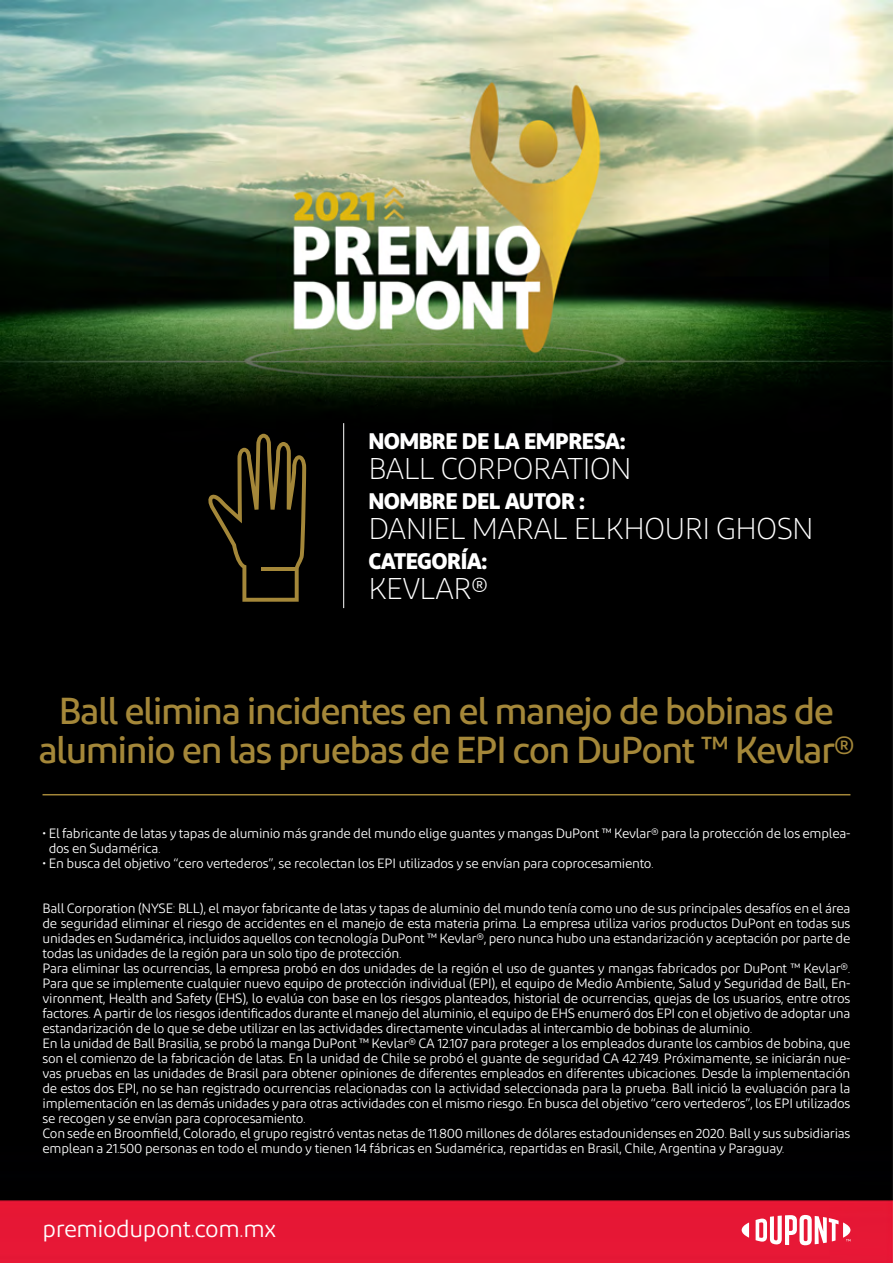
<style>
.page{position:relative;width:893px;height:1263px;background:#fff}
.page>*{position:absolute;margin:0;border:0;box-sizing:border-box;transform-origin:0 0}
.t1{font:500 37.5px/39px "Diodrum Arabic";letter-spacing:-.04em;color:#a48739;text-align:center}
.t2{font:300 30px "Diodrum Arabic";letter-spacing:-.025em;color:#fff}
.t3{font:24px "Diodrum Arabic";letter-spacing:-.02em;color:#fff}
.t4{font:700 22.5px "Diodrum Arabic";letter-spacing:-.025em;color:#fff}
.t5{font:13.5px/15px "Diodrum Arabic";letter-spacing:-.02em;color:#fff}
</style>
<div class="page">
<img style="left:0;top:0;width:893px;height:1263px">
<hr style="left:43px;top:794px;width:807px;height:1px;background:#a48739">
<hr style="left:343px;top:423px;width:1px;height:185px;background:#fff">
<svg style="left:742px;top:1222px;width:7px;height:16px"></svg>
<svg style="left:756px;top:1215px;width:94px;height:30px"></svg>
<svg style="left:207px;top:434px;width:99px;height:168px;background:#1f1a0b"></svg>
<h3 class="t4" style="left:368px;top:428px;width:259px">NOMBRE DE LA EMPRESA:</h3>
<h2 class="t2" style="left:368px;top:451px;width:265px">BALL CORPORATION</h2>
<h3 class="t4" style="left:368px;top:488px;width:218px">NOMBRE DEL AUTOR :</h3>
<h2 class="t2" style="left:368px;top:511px;width:447px">DANIEL MARAL ELKHOURI GHOSN</h2>
<h3 class="t4" style="left:368px;top:548px;width:121px">CATEGORÍA:</h3>
<h2 class="t2" style="left:368px;top:571px;width:121px">KEVLAR®</h2>
<h1 class="t1" style="left:38px;top:691px;width:818px">Ball elimina incidentes en el manejo de bobinas de aluminio en las pruebas de EPI con DuPont ™ Kevlar®</h1>
<p class="t5" style="left:49px;top:826px;width:803px;text-indent:-6px">• El fabricante de latas y tapas de aluminio más grande del mundo elige guantes y mangas DuPont ™ Kevlar® para la protección de los emplea&shy;dos en Sudamérica.</p>
<p class="t5" style="left:43px;top:856px;width:613px">• En busca del objetivo “cero vertederos”, se recolectan los EPI utilizados y se envían para coprocesamiento.</p>
<p class="t5" style="left:43px;top:901px;width:809px">Ball Corporation (NYSE: BLL), el mayor fabricante de latas y tapas de aluminio del mundo tenía como uno de sus principales desafíos en el área de seguridad eliminar el riesgo de accidentes en el manejo de esta materia prima. La empresa utiliza varios productos DuPont en todas sus unidades en Sudamérica, incluidos aquellos con tecnología DuPont ™ Kevlar®, pero nunca hubo una estandarización y aceptación por parte de todas las unidades de la región para un solo tipo de protección.<br>Para eliminar las ocurrencias, la empresa probó en dos unidades de la región el uso de guantes y mangas fabricados por DuPont ™ Kevlar®.<br>Para que se implemente cualquier nuevo equipo de protección individual (EPI), el equipo de Medio Ambiente, Salud y Seguridad de Ball, En&shy;vironment, Health and Safety (EHS), lo evalúa con base en los riesgos planteados, historial de ocurrencias, quejas de los usuarios, entre otros factores. A partir de los riesgos identificados durante el manejo del aluminio, el equipo de EHS enumeró dos EPI con el objetivo de adoptar una estandarización de lo que se debe utilizar en las actividades directamente vinculadas al intercambio de bobinas de aluminio.<br>En la unidad de Ball Brasilia, se probó la manga DuPont ™ Kevlar® CA 12.107 para proteger a los empleados durante los cambios de bobina, que son el comienzo de la fabricación de latas. En la unidad de Chile se probó el guante de seguridad CA 42.749. Próximamente, se iniciarán nue&shy;vas pruebas en las unidades de Brasil para obtener opiniones de diferentes empleados en diferentes ubicaciones. Desde la implementación de estos dos EPI, no se han registrado ocurrencias relacionadas con la actividad seleccionada para la prueba. Ball inició la evaluación para la implementación en las demás unidades y para otras actividades con el mismo riesgo. En busca del objetivo “cero vertederos”, los EPI utilizados se recogen y se envían para coprocesamiento.<br>Con sede en Broomfield, Colorado, el grupo registró ventas netas de 11.800 millones de dólares estadounidenses en 2020. Ball y sus subsidiarias emplean a 21.500 personas en todo el mundo y tienen 14 fábricas en Sudamérica, repartidas en Brasil, Chile, Argentina y Paraguay.</p>
<h3 class="t3" style="left:43px;top:1215px;width:235px">premiodupont.com.mx</h3>
</div>
